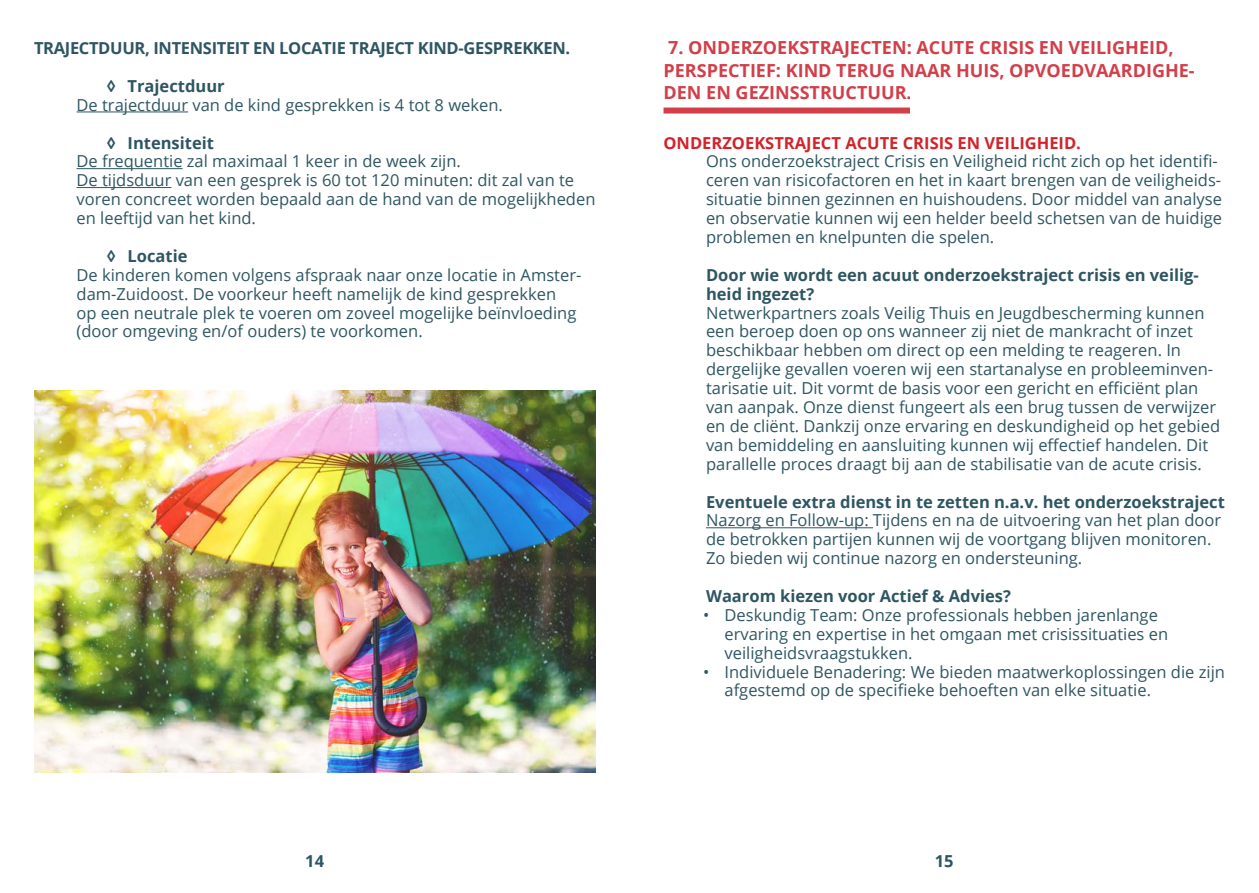
<style>
.page{position:relative;width:1259px;height:893px;background:#fff}
.page>*{position:absolute;margin:0;border:0;box-sizing:border-box;transform-origin:0 0}
.t1{font:700 18px/22.5px "Open Sans";color:#d23f49}
.t2{font:16.5px/18.9px "Open Sans";color:#2e5662}
.t3{font:700 16.5px/18.9px "Open Sans";color:#2e5662}
.t4{font:700 16.5px "Open Sans";letter-spacing:-.02em;color:#2e5662}
.t5{font:700 16.5px "Open Sans";color:#d2232a}
</style>
<div class="page">
<hr style="left:77px;top:112px;width:111px;height:1px;background:#2e5662">
<hr style="left:77px;top:168px;width:106px;height:1px;background:#2e5662">
<hr style="left:77px;top:187px;width:94px;height:1px;background:#2e5662">
<div style="left:663px;top:108px;width:510px;height:6px;background:#d23f49"></div>
<hr style="left:706px;top:527px;width:167px;height:1px;background:#2e5662">
<div style="left:910px;top:87px;width:336px;height:30px;background:#fff"></div>
<img style="left:34px;top:391px;width:561px;height:381px">
<p class="t4" style="left:34px;top:36px;width:538px">TRAJECTDUUR, INTENSITEIT EN LOCATIE TRAJECT KIND-GESPREKKEN.</p>
<p class="t3" style="left:106px;top:76px;width:120px">◊ Trajectduur</p>
<p class="t2" style="left:77px;top:95px;width:428px">De trajectduur van de kind gesprekken is 4 tot 8 weken.</p>
<p class="t3" style="left:106px;top:133px;width:109px">◊ Intensiteit</p>
<p class="t2" style="left:77px;top:152px;width:520px">De frequentie zal maximaal 1 keer in de week zijn.<br>De tijdsduur van een gesprek is 60 tot 120 minuten: dit zal van te voren concreet worden bepaald aan de hand van de mogelijkheden en leeftijd van het kind.</p>
<p class="t3" style="left:106px;top:246px;width:83px">◊ Locatie</p>
<p class="t2" style="left:77px;top:265px;width:506px">De kinderen komen volgens afspraak naar onze locatie in Amster&shy;dam-Zuidoost. De voorkeur heeft namelijk de kind gesprekken<br>op een neutrale plek te voeren om zoveel mogelijke beïnvloeding (door omgeving en/of ouders) te voorkomen.</p>
<p class="t3" style="left:305px;top:851px;width:20px">14</p>
<p class="t1" style="left:663px;top:36px;width:533px">7. ONDERZOEKSTRAJECTEN: ACUTE CRISIS EN VEILIGHEID,<br>PERSPECTIEF: KIND TERUG NAAR HUIS, OPVOEDVAARDIGHE-<br>DEN EN GEZINSSTRUCTUUR.</p>
<p class="t5" style="left:663px;top:131px;width:419px">ONDERZOEKSTRAJECT ACUTE CRISIS EN VEILIGHEID.</p>
<p class="t2" style="left:706px;top:152px;width:517px">Ons onderzoekstraject Crisis en Veiligheid richt zich op het identifi&shy;ceren van risicofactoren en het in kaart brengen van de veiligheids&shy;situatie binnen gezinnen en huishoudens. Door middel van analyse en observatie kunnen wij een helder beeld schetsen van de huidige problemen en knelpunten die spelen.</p>
<p class="t3" style="left:706px;top:265px;width:494px">Door wie wordt een acuut onderzoekstraject crisis en veilig&shy;heid ingezet?</p>
<p class="t2" style="left:706px;top:303px;width:515px">Netwerkpartners zoals Veilig Thuis en Jeugdbescherming kunnen een beroep doen op ons wanneer zij niet de mankracht of inzet beschikbaar hebben om direct op een melding te reageren. In dergelijke gevallen voeren wij een startanalyse en probleeminven&shy;tarisatie uit. Dit vormt de basis voor een gericht en efficiënt plan van aanpak. Onze dienst fungeert als een brug tussen de verwijzer en de cliënt. Dankzij onze ervaring en deskundigheid op het gebied van bemiddeling en aansluiting kunnen wij effectief handelen. Dit parallelle proces draagt bij aan de stabilisatie van de acute crisis.</p>
<p class="t3" style="left:706px;top:492px;width:520px">Eventuele extra dienst in te zetten n.a.v. het onderzoekstraject</p>
<p class="t2" style="left:706px;top:511px;width:516px">Nazorg en Follow-up: Tijdens en na de uitvoering van het plan door de betrokken partijen kunnen wij de voortgang blijven monitoren.<br>Zo bieden wij continue nazorg en ondersteuning.</p>
<p class="t3" style="left:706px;top:586px;width:306px">Waarom kiezen voor Actief &amp; Advies?</p>
<p class="t2" style="left:724px;top:605px;width:445px;text-indent:-21px">• Deskundig Team: Onze professionals hebben jarenlange ervaring en expertise in het omgaan met crisissituaties en veiligheidsvraagstukken.</p>
<p class="t2" style="left:724px;top:662px;width:502px;text-indent:-21px">• Individuele Benadering: We bieden maatwerkoplossingen die zijn afgestemd op de specifieke behoeften van elke situatie.</p>
<p class="t3" style="left:935px;top:851px;width:20px">15</p>
</div>
